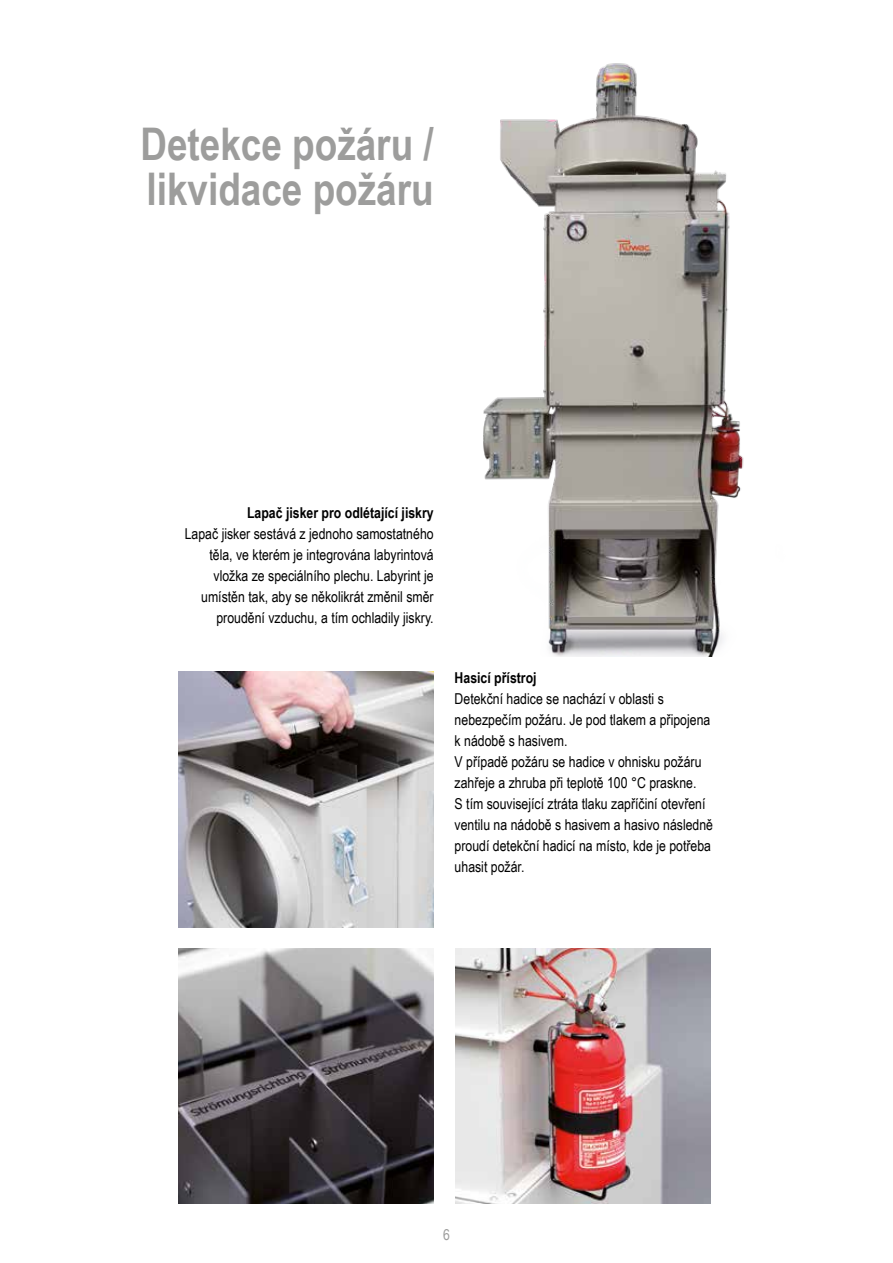
<style>
.page{position:relative;width:893px;height:1263px;background:#fff}
.page>*{position:absolute;margin:0;border:0;box-sizing:border-box;transform-origin:0 0}
.t1{font:700 45px/45px "Arial Narrow";color:#9d9d9c}
.t2{font:15px/21px "Arial Narrow";color:#000}
.t3{font:700 15px "Arial Narrow";color:#000}
.t4{font:15px "Arial Narrow";color:#9d9d9c}
</style>
<div class="page">
<img style="left:455px;top:948px;width:255px;height:255px">
<img style="left:179px;top:948px;width:255px;height:255px">
<img style="left:179px;top:672px;width:255px;height:255px">
<img style="left:483px;top:63px;width:261px;height:594px">
<h1 class="t1" style="left:140px;top:120px;width:295px">Detekce požáru / likvidace požáru</h1>
<p class="t3" style="left:247px;top:501px;width:188px">Lapač jisker pro odlétající jiskry</p>
<p class="t2" style="left:185px;top:522px;width:250px;text-align:right">Lapač jisker sestává z jednoho samostatného těla, ve kterém je integrována labyrintová vložka ze speciálního plechu. Labyrint je umístěn tak, aby se několikrát změnil směr proudění vzduchu, a tím ochladily jiskry.</p>
<p class="t3" style="left:455px;top:666px;width:84px">Hasicí přístroj</p>
<p class="t2" style="left:455px;top:687px;width:260px">Detekční hadice se nachází v oblasti s nebezpečím požáru. Je pod tlakem a připojena k nádobě s hasivem.<br>V případě požáru se hadice v ohnisku požáru zahřeje a zhruba při teplotě 100 °C praskne.<br>S tím související ztráta tlaku zapříčiní otevření ventilu na nádobě s hasivem a hasivo následně proudí detekční hadicí na místo, kde je potřeba uhasit požár.</p>
<p class="t4" style="left:443px;top:1223px;width:8px">6</p>
</div>
